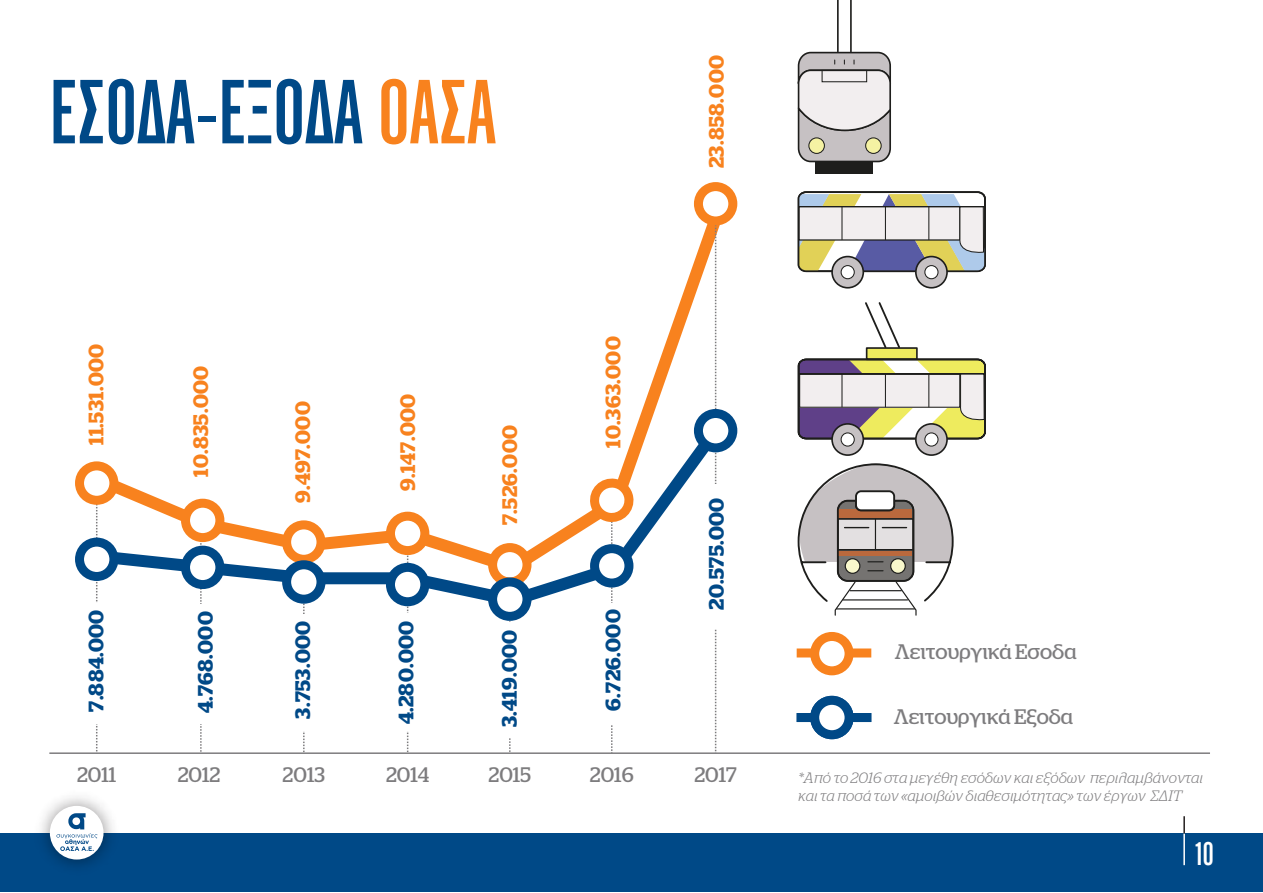
<style>
.page{position:relative;width:1263px;height:893px;background:#fff}
.page>*{position:absolute;margin:0;border:0;box-sizing:border-box;transform-origin:0 0}
.t1{font:75px "CF Blast Gothic Maxi";color:#004987}
.t2{font:27px "CF Blast Gothic Maxi";color:#fff}
.t3{font:600 21px "Stag LG";letter-spacing:.02em;color:#f8821e}
.t4{font:600 21px "Stag LG";letter-spacing:.02em;color:#004987}
.t5{font:21px "Stag LG";color:#7d7c7e}
.t6{font:italic 300 15px/18px "Stag LG";color:#7d7c7e}
.s1{color:#f8821e}
</style>
<div class="page">
<svg style="left:84px;top:191px;width:651px;height:387px"></svg>
<svg style="left:86px;top:408px;width:650px;height:204px"></svg>
<div style="left:0;top:833px;width:1262px;height:59px;background:#004987"></div>
<hr style="left:1183px;top:833px;width:2px;height:32px;background:#fff">
<svg style="left:1183px;top:816px;width:2px;height:17px"></svg>
<img style="left:41px;top:797px;width:72px;height:69px">
<div style="left:50px;top:806px;width:54px;height:53px;background:#fff;border-radius:50%"></div>
<svg style="left:56px;top:813px;width:41px;height:38px"></svg>
<svg style="left:715px;top:225px;width:1px;height:527px"></svg>
<svg style="left:200px;top:542px;width:2px;height:210px"></svg>
<svg style="left:96px;top:505px;width:1px;height:247px"></svg>
<svg style="left:303px;top:604px;width:2px;height:148px"></svg>
<svg style="left:407px;top:555px;width:1px;height:197px"></svg>
<div style="left:186px;top:604px;width:40px;height:119px;background:#fff"></div>
<div style="left:79px;top:603px;width:41px;height:120px;background:#fff"></div>
<div style="left:278px;top:614px;width:41px;height:116px;background:#fff"></div>
<div style="left:385px;top:613px;width:41px;height:117px;background:#fff"></div>
<div style="left:690px;top:484px;width:41px;height:144px;background:#fff"></div>
<hr style="left:49px;top:752px;width:1161px;height:2px;background:#7d7c7e">
<div style="left:390px;top:516px;width:35px;height:35px;background:#fff;border-radius:50%"></div>
<div style="left:386px;top:512px;width:43px;height:43px;border:9px solid #f8821e;border-radius:50%"></div>
<div style="left:493px;top:548px;width:34px;height:34px;background:#fff;border-radius:50%"></div>
<div style="left:488px;top:543px;width:43px;height:43px;border:9px solid #f8821e;border-radius:50%"></div>
<svg style="left:582px;top:477px;width:57px;height:276px"></svg>
<svg style="left:80px;top:466px;width:34px;height:34px"></svg>
<div style="left:75px;top:461px;width:43px;height:44px;border:9px solid #f8821e;border-radius:50%"></div>
<div style="left:186px;top:503px;width:34px;height:35px;background:#fff;border-radius:50%"></div>
<div style="left:181px;top:499px;width:43px;height:43px;border:9px solid #f8821e;border-radius:50%"></div>
<svg style="left:287px;top:525px;width:34px;height:34px"></svg>
<div style="left:282px;top:520px;width:43px;height:44px;border:9px solid #f8821e;border-radius:50%"></div>
<div style="left:390px;top:567px;width:35px;height:35px;background:#fff;border-radius:50%"></div>
<div style="left:386px;top:563px;width:43px;height:43px;border:9px solid #004987;border-radius:50%"></div>
<svg style="left:493px;top:582px;width:34px;height:34px"></svg>
<div style="left:488px;top:577px;width:43px;height:44px;border:9px solid #004987;border-radius:50%"></div>
<svg style="left:594px;top:549px;width:35px;height:34px"></svg>
<div style="left:590px;top:544px;width:43px;height:44px;border:9px solid #004987;border-radius:50%"></div>
<div style="left:80px;top:542px;width:34px;height:34px;background:#fff;border-radius:50%"></div>
<div style="left:75px;top:538px;width:43px;height:43px;border:9px solid #004987;border-radius:50%"></div>
<div style="left:186px;top:550px;width:34px;height:35px;background:#fff;border-radius:50%"></div>
<div style="left:181px;top:546px;width:43px;height:43px;border:9px solid #004987;border-radius:50%"></div>
<svg style="left:287px;top:565px;width:34px;height:34px"></svg>
<div style="left:282px;top:560px;width:43px;height:44px;border:9px solid #004987;border-radius:50%"></div>
<div style="left:698px;top:413px;width:35px;height:35px;background:#fff;border-radius:50%"></div>
<div style="left:694px;top:409px;width:43px;height:43px;border:9px solid #004987;border-radius:50%"></div>
<div style="left:698px;top:187px;width:35px;height:34px;background:#fff;border-radius:50%"></div>
<div style="left:694px;top:182px;width:43px;height:43px;border:9px solid #f8821e;border-radius:50%"></div>
<svg style="left:797px;top:191px;width:189px;height:82px;background:#c0bfb8"></svg>
<div style="left:832px;top:257px;width:31px;height:31px;background:#c6c1c3;border-radius:50%"></div>
<div style="left:831px;top:256px;width:33px;height:33px;border:2px solid #1e1e1c;border-radius:50%"></div>
<div style="left:841px;top:266px;width:13px;height:13px;background:#fff;border-radius:50%"></div>
<div style="left:841px;top:265px;width:14px;height:14px;border:1px solid #1e1e1c;border-radius:50%"></div>
<div style="left:916px;top:257px;width:31px;height:31px;background:#c6c1c3;border-radius:50%"></div>
<div style="left:915px;top:256px;width:33px;height:33px;border:2px solid #1e1e1c;border-radius:50%"></div>
<div style="left:925px;top:266px;width:13px;height:13px;background:#fff;border-radius:50%"></div>
<div style="left:924px;top:265px;width:14px;height:14px;border:1px solid #1e1e1c;border-radius:50%"></div>
<svg style="left:865px;top:302px;width:35px;height:48px"></svg>
<div style="left:867px;top:348px;width:50px;height:11px;background:#eeeb5e"></div>
<div style="left:866px;top:347px;width:52px;height:13px;border:2px solid #1e1e1c"></div>
<svg style="left:797px;top:358px;width:189px;height:82px;background:#c2bba9"></svg>
<div style="left:832px;top:424px;width:31px;height:31px;background:#c6c1c3;border-radius:50%"></div>
<div style="left:831px;top:423px;width:33px;height:33px;border:2px solid #1e1e1c;border-radius:50%"></div>
<div style="left:841px;top:433px;width:13px;height:13px;background:#fff;border-radius:50%"></div>
<div style="left:841px;top:432px;width:14px;height:15px;border:1px solid #1e1e1c;border-radius:50%"></div>
<div style="left:916px;top:424px;width:31px;height:31px;background:#c6c1c3;border-radius:50%"></div>
<div style="left:915px;top:423px;width:33px;height:33px;border:2px solid #1e1e1c;border-radius:50%"></div>
<div style="left:925px;top:433px;width:13px;height:13px;background:#fff;border-radius:50%"></div>
<div style="left:924px;top:432px;width:14px;height:15px;border:1px solid #1e1e1c;border-radius:50%"></div>
<svg style="left:797px;top:463px;width:157px;height:153px"></svg>
<hr style="left:839px;top:518px;width:73px;height:1px;background:#1e1e1c">
<hr style="left:839px;top:549px;width:73px;height:1px;background:#1e1e1c">
<div style="left:856px;top:491px;width:38px;height:19px;background:#fff;border-radius:5px"></div>
<div style="left:855px;top:490px;width:40px;height:21px;border:2px solid #1e1e1c;border-radius:5px"></div>
<div style="left:816px;top:162px;width:57px;height:12px;background:#1e1e1c"></div>
<svg style="left:797px;top:51px;width:95px;height:112px;background:#c9c5c4"></svg>
<hr style="left:837px;top:0;width:2px;height:52px;background:#1e1e1c">
<hr style="left:850px;top:0;width:2px;height:52px;background:#1e1e1c">
<div style="left:797px;top:713px;width:74px;height:9px;background:#004987"></div>
<div style="left:815px;top:700px;width:34px;height:35px;background:#fff;border-radius:50%"></div>
<div style="left:810px;top:696px;width:43px;height:43px;border:9px solid #004987;border-radius:50%"></div>
<div style="left:797px;top:648px;width:74px;height:9px;background:#f8821e"></div>
<div style="left:815px;top:636px;width:34px;height:35px;background:#fff;border-radius:50%"></div>
<div style="left:810px;top:632px;width:43px;height:43px;border:9px solid #f8821e;border-radius:50%"></div>
<h1 class="t1" style="left:49px;top:69px;width:448px">ΕΣΟ∆Α-ΕΞΟ∆Α <span class="s1">ΟΑΣΑ</span></h1>
<h3 class="t3" style="left:700px;top:168px;width:115px;rotate:-90deg">23.858.000</h3>
<h3 class="t3" style="left:80px;top:445px;width:103px;rotate:-90deg">11.531.000</h3>
<h3 class="t3" style="left:185px;top:477px;width:113px;rotate:-90deg">10.835.000</h3>
<h3 class="t3" style="left:287px;top:503px;width:103px;rotate:-90deg">9.497.000</h3>
<h3 class="t3" style="left:392px;top:491px;width:99px;rotate:-90deg">9.147.000</h3>
<h3 class="t3" style="left:494px;top:525px;width:101px;rotate:-90deg">7.526.000</h3>
<h3 class="t4" style="left:80px;top:712px;width:104px;rotate:-90deg">7.884.000</h3>
<h3 class="t4" style="left:189px;top:713px;width:103px;rotate:-90deg">4.768.000</h3>
<h3 class="t4" style="left:287px;top:719px;width:99px;rotate:-90deg">3.753.000</h3>
<h3 class="t4" style="left:390px;top:724px;width:105px;rotate:-90deg">4.280.000</h3>
<h3 class="t4" style="left:494px;top:727px;width:99px;rotate:-90deg">3.419.000</h3>
<h3 class="t3" style="left:597px;top:448px;width:113px;rotate:-90deg">10.363.000</h3>
<h3 class="t4" style="left:597px;top:711px;width:103px;rotate:-90deg">6.726.000</h3>
<h3 class="t4" style="left:700px;top:610px;width:114px;rotate:-90deg">20.575.000</h3>
<h3 class="t5" style="left:77px;top:759px;width:41px">2011</h3>
<h3 class="t5" style="left:178px;top:759px;width:44px">2012</h3>
<h3 class="t5" style="left:283px;top:759px;width:44px">2013</h3>
<h3 class="t5" style="left:386px;top:759px;width:45px">2014</h3>
<h3 class="t5" style="left:488px;top:759px;width:44px">2015</h3>
<h3 class="t5" style="left:590px;top:759px;width:45px">2016</h3>
<h3 class="t5" style="left:694px;top:759px;width:44px">2017</h3>
<h3 class="t5" style="left:895px;top:636px;width:183px">Λειτουργικά Εσοδα</h3>
<h3 class="t5" style="left:894px;top:700px;width:181px">Λειτουργικά Εξοδα</h3>
<p class="t6" style="left:798px;top:767px;width:406px">*Από το 2016 στα μεγέθη εσόδων και εξόδων περιλαμβάνονται και τα ποσά των «αμοιβών διαθεσιμότητας» των έργων ΣΔΙΤ</p>
<h2 class="t2" style="left:1196px;top:838px;width:19px">10</h2>
</div>
